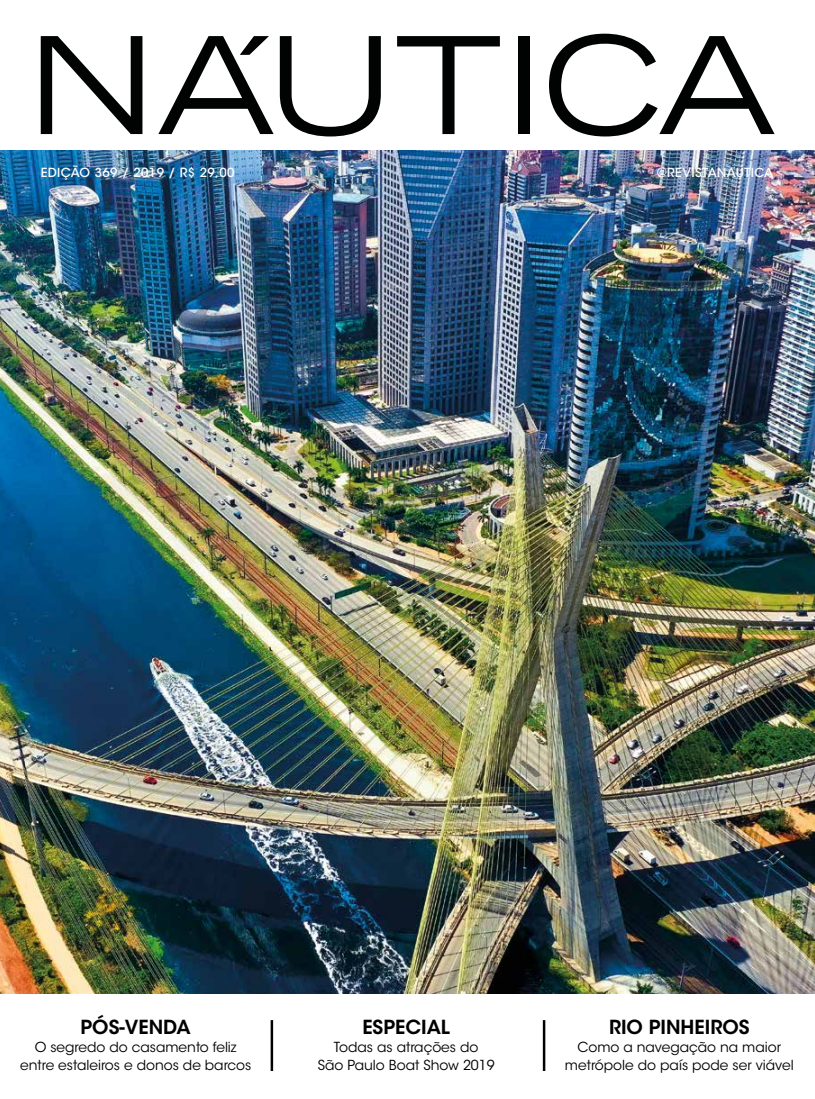
<style>
.page{position:relative;width:815px;height:1099px;background:#fff}
.page>*{position:absolute;margin:0;border:0;box-sizing:border-box;transform-origin:0 0}
.t1{font:600 19.25px "ITC Avant Garde Std";color:#000}
.t2{font:13.75px/17.9px "ITC Avant Garde Std";color:#000;text-align:center}
.t3{font:500 12.5px "ITC Avant Garde Std";letter-spacing:.03em;color:#fff}
</style>
<div class="page">
<img style="left:0;top:151px;width:815px;height:842px">
<svg style="left:41px;top:36px;width:101px;height:98px"></svg>
<svg style="left:280px;top:36px;width:101px;height:100px"></svg>
<svg style="left:397px;top:36px;width:103px;height:98px"></svg>
<div style="left:518px;top:36px;width:12px;height:98px;background:#010202"></div>
<svg style="left:549px;top:34px;width:226px;height:102px"></svg>
<svg style="left:158px;top:36px;width:116px;height:98px"></svg>
<hr style="left:271px;top:1020px;width:2px;height:50px;background:#000">
<hr style="left:543px;top:1020px;width:2px;height:50px;background:#000">
<p class="t3" style="left:41px;top:164px;width:195px">EDIÇÃO 369 / 2019 / R$ 29,00</p>
<p class="t3" style="left:657px;top:164px;width:118px">@REVISTANAUTICA</p>
<h1 class="t1" style="left:81px;top:1015px;width:112px">PÓS-VENDA</h1>
<p class="t2" style="left:20px;top:1038px;width:233px">O segredo do casamento feliz entre estaleiros e donos de barcos</p>
<h1 class="t1" style="left:362px;top:1015px;width:89px">ESPECIAL</h1>
<p class="t2" style="left:318px;top:1038px;width:179px">Todas as atrações do<br>São Paulo Boat Show 2019</p>
<h1 class="t1" style="left:609px;top:1015px;width:142px">RIO PINHEIROS</h1>
<p class="t2" style="left:565px;top:1038px;width:230px">Como a navegação na maior metrópole do país pode ser viável</p>
</div>
